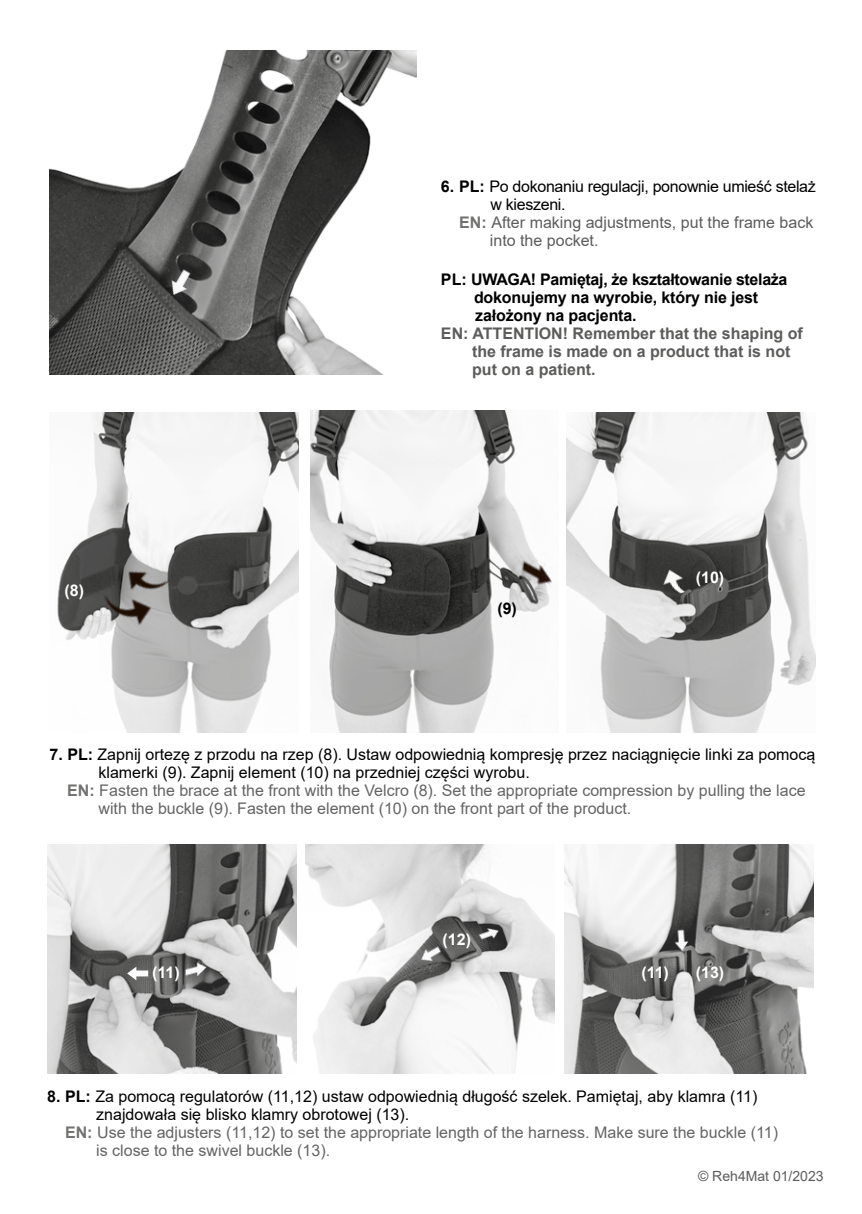
<style>
.page{position:relative;width:862px;height:1214px;background:#fff}
.page>*{position:absolute;margin:0;border:0;box-sizing:border-box;transform-origin:0 0}
.t1{font:16px "Arial";color:#646464}
.t2{font:16px "Arial";color:#000}
.t3{font:700 16px/18px "Arial";letter-spacing:-.01em;color:#000}
.t4{font:700 16px/18px "Arial";color:#5c5c5b}
.t5{font:16px "Arial";letter-spacing:-.02em;color:#000}
.t6{font:16px "Arial";color:#5c5c5b}
.t7{font:700 16px "Arial";color:#fff}
.t8{font:14px "Arial";color:#5c5c5b}
.s1{font-weight:700}
.s2{font-weight:700;color:#727271}
</style>
<div class="page">
<img style="left:50px;top:51px;width:366px;height:324px">
<svg style="left:157px;top:257px;width:51px;height:50px;background:#5c5c5b"></svg>
<img style="left:57px;top:412px;width:241px;height:320px">
<img style="left:310px;top:410px;width:240px;height:322px">
<img style="left:516px;top:543px;width:36px;height:56px">
<img style="left:97px;top:578px;width:63px;height:63px">
<img style="left:566px;top:412px;width:249px;height:320px">
<img style="left:113px;top:550px;width:63px;height:63px">
<svg style="left:650px;top:557px;width:52px;height:46px;background:#5a5a59"></svg>
<img style="left:564px;top:844px;width:249px;height:229px">
<img style="left:47px;top:844px;width:249px;height:229px">
<img style="left:306px;top:844px;width:249px;height:229px">
<svg style="left:411px;top:930px;width:41px;height:41px"></svg>
<svg style="left:468px;top:919px;width:40px;height:31px"></svg>
<svg style="left:178px;top:949px;width:30px;height:37px"></svg>
<svg style="left:124px;top:957px;width:30px;height:30px"></svg>
<svg style="left:666px;top:921px;width:32px;height:32px"></svg>
<p class="t7" style="left:65px;top:579px;width:21px">(8)</p>
<p class="t5" style="left:441px;top:175px;width:376px"><span class="s1">6. PL:</span> Po dokonaniu regulacji, ponownie umieść stelaż</p>
<p class="t5" style="left:490px;top:193px;width:77px">w kieszeni.</p>
<p class="t6" style="left:459px;top:211px;width:356px"><span class="s2">EN:</span> After making adjustments, put the frame back</p>
<p class="t6" style="left:490px;top:229px;width:110px">into the pocket.</p>
<p class="t3" style="left:474px;top:271px;width:315px;text-indent:-33px">PL: UWAGA! Pamiętaj, że kształtowanie stelaża dokonujemy na wyrobie, który nie jest założony na pacjenta.</p>
<p class="t4" style="left:472px;top:325px;width:332px;text-indent:-31px">EN: ATTENTION! Remember that the shaping of the frame is made on a product that is not put on a patient.</p>
<p class="t3" style="left:497px;top:599px;width:21px">(9)</p>
<p class="t7" style="left:696px;top:566px;width:30px">(10)</p>
<p class="t2" style="left:50px;top:743px;width:767px"><span class="s1">7. PL:</span> Zapnij ortezę z przodu na rzep (8). Ustaw odpowiednią kompresję przez naciągnięcie linki za pomocą</p>
<p class="t2" style="left:98px;top:761px;width:433px">klamerki (9). Zapnij element (10) na przedniej części wyrobu.</p>
<p class="t1" style="left:67px;top:779px;width:740px"><span class="s2">EN:</span> Fasten the brace at the front with the Velcro (8). Set the appropriate compression by pulling the lace</p>
<p class="t1" style="left:98px;top:797px;width:534px">with the buckle (9). Fasten the element (10) on the front part of the product.</p>
<p class="t7" style="left:442px;top:928px;width:30px">(12)</p>
<p class="t7" style="left:152px;top:960px;width:29px">(11)</p>
<p class="t7" style="left:641px;top:960px;width:84px">(11) (13)</p>
<p class="t2" style="left:47px;top:1084px;width:711px"><span class="s1">8. PL:</span> Za pomocą regulatorów (11,12) ustaw odpowiednią długość szelek. Pamiętaj, aby klamra (11)</p>
<p class="t2" style="left:96px;top:1102px;width:314px">znajdowała się blisko klamry obrotowej (13).</p>
<p class="t1" style="left:65px;top:1120px;width:714px"><span class="s2">EN:</span> Use the adjusters (11,12) to set the appropriate length of the harness. Make sure the buckle (11)</p>
<p class="t1" style="left:96px;top:1138px;width:235px">is close to the swivel buckle (13).</p>
<p class="t8" style="left:698px;top:1166px;width:127px">© Reh4Mat 01/2023</p>
</div>
